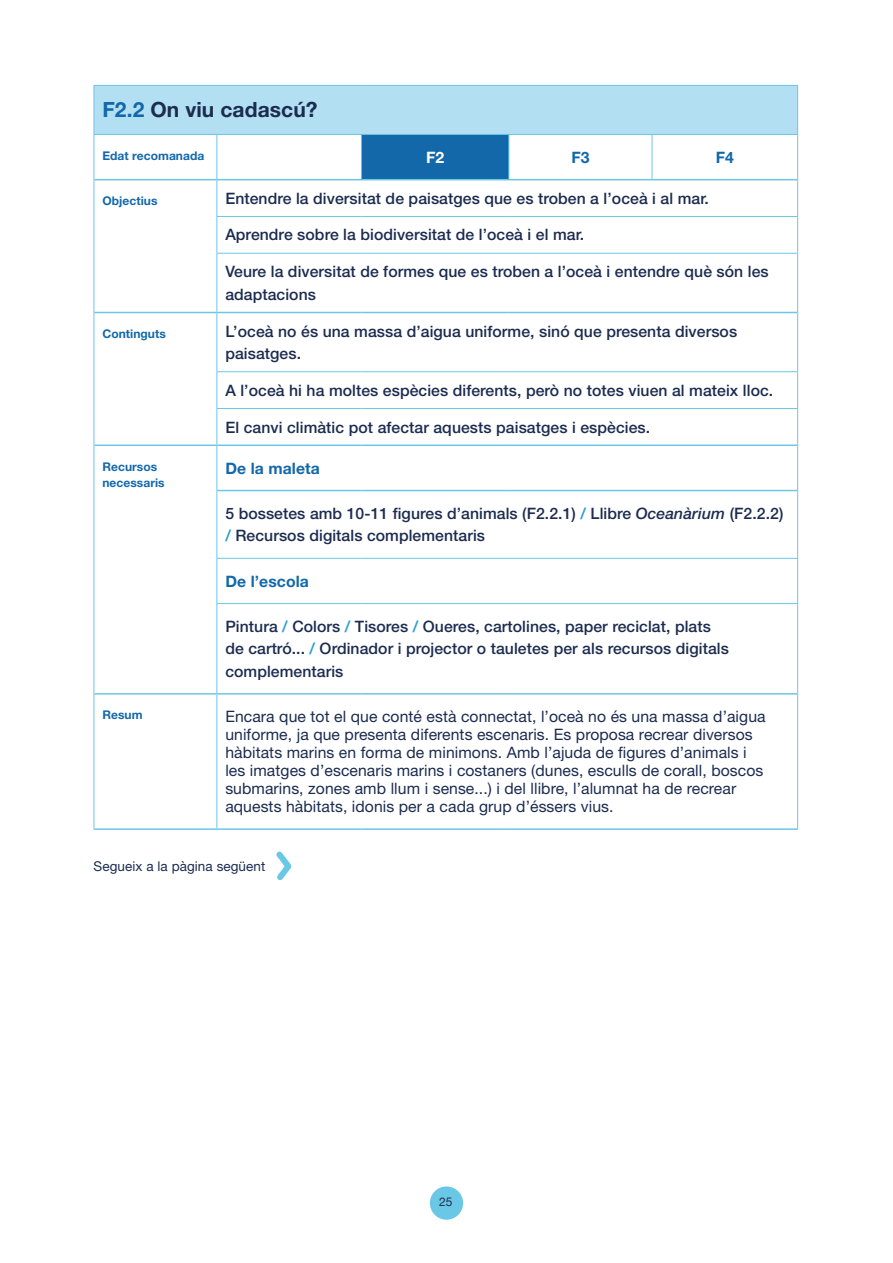
<style>
.page{position:relative;width:893px;height:1263px;background:#fff}
.page>*{position:absolute;margin:0;border:0;box-sizing:border-box;transform-origin:0 0}
.t1{font:700 21px "Helvetica Neue LT Std";letter-spacing:.005em;color:#1c2c50}
.t2{font:500 15.75px/22.5px "Helvetica Neue LT Std";letter-spacing:.005em;color:#1c2c50}
.t3{font:15.75px/18px "Helvetica Neue LT Std";letter-spacing:.005em;color:#1c2c50}
.t4{font:700 15.75px "Helvetica Neue LT Std";letter-spacing:.005em;color:#1368aa}
.t5{font:700 15.75px "Helvetica Neue LT Std";color:#fff}
.t6{font:13.5px "Helvetica Neue LT Std";letter-spacing:.005em;color:#1c2c50}
.t7{font:700 12px/16.5px "Helvetica Neue LT Std";letter-spacing:.005em;color:#1368aa}
.t8{font:12px "Helvetica Neue";color:#1c2c50}
.s1{color:#1368aa}
.s2{color:#289ed3}
.s3{font-style:italic}
</style>
<div class="page">
<div style="left:430px;top:1186px;width:33px;height:34px;background:#6bc7e6;border-radius:50%"></div>
<div style="left:94px;top:85px;width:704px;height:49px;background:#b2dff1"></div>
<div style="left:361px;top:134px;width:148px;height:46px;background:#1368aa"></div>
<hr style="left:94px;top:85px;width:123px;height:1px;background:#6bc7e6">
<hr style="left:94px;top:86px;width:1px;height:48px;background:#6bc7e6">
<hr style="left:217px;top:85px;width:144px;height:1px;background:#6bc7e6">
<hr style="left:361px;top:85px;width:148px;height:1px;background:#6bc7e6">
<hr style="left:509px;top:85px;width:143px;height:1px;background:#6bc7e6">
<hr style="left:652px;top:85px;width:146px;height:1px;background:#6bc7e6">
<hr style="left:797px;top:86px;width:1px;height:48px;background:#6bc7e6">
<hr style="left:94px;top:134px;width:123px;height:1px;background:#6bc7e6">
<hr style="left:94px;top:135px;width:1px;height:45px;background:#6bc7e6">
<hr style="left:217px;top:134px;width:144px;height:1px;background:#6bc7e6">
<hr style="left:216px;top:135px;width:1px;height:44px;background:#6bc7e6">
<hr style="left:361px;top:134px;width:148px;height:1px;background:#6bc7e6">
<hr style="left:361px;top:135px;width:1px;height:44px;background:#6bc7e6">
<hr style="left:509px;top:134px;width:143px;height:1px;background:#6bc7e6">
<hr style="left:508px;top:135px;width:1px;height:44px;background:#6bc7e6">
<hr style="left:652px;top:134px;width:146px;height:1px;background:#6bc7e6">
<hr style="left:652px;top:135px;width:1px;height:44px;background:#6bc7e6">
<hr style="left:797px;top:135px;width:1px;height:45px;background:#6bc7e6">
<hr style="left:94px;top:180px;width:1px;height:36px;background:#6bc7e6">
<hr style="left:216px;top:180px;width:1px;height:36px;background:#6bc7e6">
<hr style="left:797px;top:180px;width:1px;height:36px;background:#6bc7e6">
<hr style="left:94px;top:216px;width:1px;height:37px;background:#6bc7e6">
<hr style="left:216px;top:216px;width:145px;height:1px;background:#6bc7e6">
<hr style="left:216px;top:217px;width:1px;height:36px;background:#6bc7e6">
<hr style="left:361px;top:216px;width:148px;height:1px;background:#6bc7e6">
<hr style="left:509px;top:216px;width:143px;height:1px;background:#6bc7e6">
<hr style="left:652px;top:216px;width:146px;height:1px;background:#6bc7e6">
<hr style="left:797px;top:217px;width:1px;height:36px;background:#6bc7e6">
<hr style="left:94px;top:253px;width:1px;height:59px;background:#6bc7e6">
<hr style="left:216px;top:253px;width:145px;height:1px;background:#6bc7e6">
<hr style="left:216px;top:254px;width:1px;height:58px;background:#6bc7e6">
<hr style="left:361px;top:253px;width:148px;height:1px;background:#6bc7e6">
<hr style="left:509px;top:253px;width:143px;height:1px;background:#6bc7e6">
<hr style="left:652px;top:253px;width:146px;height:1px;background:#6bc7e6">
<hr style="left:797px;top:254px;width:1px;height:58px;background:#6bc7e6">
<hr style="left:94px;top:312px;width:1px;height:60px;background:#6bc7e6">
<hr style="left:216px;top:313px;width:1px;height:58px;background:#6bc7e6">
<hr style="left:797px;top:312px;width:1px;height:59px;background:#6bc7e6">
<hr style="left:94px;top:372px;width:1px;height:36px;background:#6bc7e6">
<hr style="left:216px;top:372px;width:1px;height:36px;background:#6bc7e6">
<hr style="left:797px;top:372px;width:1px;height:36px;background:#6bc7e6">
<hr style="left:94px;top:408px;width:1px;height:37px;background:#6bc7e6">
<hr style="left:216px;top:409px;width:1px;height:35px;background:#6bc7e6">
<hr style="left:797px;top:409px;width:1px;height:36px;background:#6bc7e6">
<hr style="left:94px;top:445px;width:1px;height:45px;background:#6bc7e6">
<hr style="left:216px;top:446px;width:1px;height:44px;background:#6bc7e6">
<hr style="left:797px;top:445px;width:1px;height:45px;background:#6bc7e6">
<hr style="left:94px;top:490px;width:1px;height:68px;background:#6bc7e6">
<hr style="left:216px;top:490px;width:1px;height:68px;background:#6bc7e6">
<hr style="left:797px;top:490px;width:1px;height:68px;background:#6bc7e6">
<hr style="left:94px;top:558px;width:1px;height:46px;background:#6bc7e6">
<hr style="left:216px;top:558px;width:145px;height:1px;background:#6bc7e6">
<hr style="left:216px;top:559px;width:1px;height:44px;background:#6bc7e6">
<hr style="left:361px;top:558px;width:148px;height:1px;background:#6bc7e6">
<hr style="left:509px;top:558px;width:143px;height:1px;background:#6bc7e6">
<hr style="left:652px;top:558px;width:146px;height:1px;background:#6bc7e6">
<hr style="left:797px;top:559px;width:1px;height:44px;background:#6bc7e6">
<hr style="left:94px;top:604px;width:1px;height:90px;background:#6bc7e6">
<hr style="left:216px;top:603px;width:145px;height:1px;background:#6bc7e6">
<hr style="left:216px;top:604px;width:1px;height:89px;background:#6bc7e6">
<hr style="left:361px;top:603px;width:148px;height:1px;background:#6bc7e6">
<hr style="left:509px;top:603px;width:143px;height:1px;background:#6bc7e6">
<hr style="left:652px;top:603px;width:146px;height:1px;background:#6bc7e6">
<hr style="left:797px;top:604px;width:1px;height:90px;background:#6bc7e6">
<hr style="left:94px;top:694px;width:1px;height:134px;background:#6bc7e6">
<hr style="left:216px;top:695px;width:1px;height:133px;background:#6bc7e6">
<hr style="left:797px;top:694px;width:1px;height:134px;background:#6bc7e6">
<hr style="left:216px;top:371px;width:145px;height:1px;background:#6bc7e6">
<hr style="left:361px;top:371px;width:148px;height:1px;background:#6bc7e6">
<hr style="left:509px;top:371px;width:143px;height:1px;background:#6bc7e6">
<hr style="left:652px;top:371px;width:146px;height:1px;background:#6bc7e6">
<hr style="left:216px;top:408px;width:145px;height:1px;background:#6bc7e6">
<hr style="left:361px;top:408px;width:148px;height:1px;background:#6bc7e6">
<hr style="left:509px;top:408px;width:143px;height:1px;background:#6bc7e6">
<hr style="left:652px;top:408px;width:146px;height:1px;background:#6bc7e6">
<hr style="left:217px;top:490px;width:144px;height:1px;background:#6bc7e6">
<hr style="left:361px;top:490px;width:148px;height:1px;background:#6bc7e6">
<hr style="left:509px;top:490px;width:143px;height:1px;background:#6bc7e6">
<hr style="left:652px;top:490px;width:145px;height:1px;background:#6bc7e6">
<hr style="left:94px;top:444px;width:123px;height:2px;background:#6bc7e6">
<hr style="left:217px;top:444px;width:144px;height:2px;background:#6bc7e6">
<hr style="left:361px;top:444px;width:148px;height:2px;background:#6bc7e6">
<hr style="left:509px;top:444px;width:143px;height:2px;background:#6bc7e6">
<hr style="left:652px;top:444px;width:145px;height:2px;background:#6bc7e6">
<hr style="left:94px;top:312px;width:123px;height:1px;background:#6bc7e6">
<hr style="left:217px;top:312px;width:144px;height:1px;background:#6bc7e6">
<hr style="left:361px;top:312px;width:148px;height:1px;background:#6bc7e6">
<hr style="left:509px;top:312px;width:143px;height:1px;background:#6bc7e6">
<hr style="left:652px;top:312px;width:145px;height:1px;background:#6bc7e6">
<hr style="left:94px;top:179px;width:123px;height:1px;background:#6bc7e6">
<hr style="left:217px;top:179px;width:144px;height:1px;background:#6bc7e6">
<hr style="left:361px;top:179px;width:148px;height:1px;background:#6bc7e6">
<hr style="left:509px;top:179px;width:143px;height:1px;background:#6bc7e6">
<hr style="left:652px;top:179px;width:145px;height:1px;background:#6bc7e6">
<hr style="left:94px;top:693px;width:123px;height:2px;background:#6bc7e6">
<hr style="left:217px;top:693px;width:144px;height:2px;background:#6bc7e6">
<hr style="left:361px;top:693px;width:148px;height:2px;background:#6bc7e6">
<hr style="left:509px;top:693px;width:143px;height:2px;background:#6bc7e6">
<hr style="left:652px;top:693px;width:145px;height:2px;background:#6bc7e6">
<hr style="left:94px;top:828px;width:123px;height:2px;background:#6bc7e6">
<hr style="left:217px;top:828px;width:144px;height:2px;background:#6bc7e6">
<hr style="left:361px;top:828px;width:148px;height:2px;background:#6bc7e6">
<hr style="left:509px;top:828px;width:143px;height:2px;background:#6bc7e6">
<hr style="left:652px;top:828px;width:146px;height:2px;background:#6bc7e6">
<svg style="left:276px;top:851px;width:16px;height:30px"></svg>
<h1 class="t1" style="left:102px;top:97px;width:217px"><span class="s1">F2.2</span> On viu cadascú?</h1>
<p class="t7" style="left:102px;top:147px;width:103px">Edat recomanada</p>
<p class="t5" style="left:426px;top:147px;width:20px">F2</p>
<p class="t4" style="left:571px;top:147px;width:20px">F3</p>
<p class="t4" style="left:716px;top:147px;width:20px">F4</p>
<p class="t7" style="left:102px;top:192px;width:57px">Objectius</p>
<p class="t2" style="left:225px;top:187px;width:485px">Entendre la diversitat de paisatges que es troben a l’oceà i al mar.</p>
<p class="t2" style="left:225px;top:223px;width:360px">Aprendre sobre la biodiversitat de l’oceà i el mar.</p>
<p class="t2" style="left:225px;top:260px;width:545px">Veure la diversitat de formes que es troben a l’oceà i entendre què són les adaptacions</p>
<p class="t7" style="left:102px;top:325px;width:65px">Continguts</p>
<p class="t2" style="left:225px;top:319px;width:513px">L’oceà no és una massa d’aigua uniforme, sinó que presenta diversos paisatges.</p>
<p class="t2" style="left:225px;top:379px;width:549px">A l’oceà hi ha moltes espècies diferents, però no totes viuen al mateix lloc.</p>
<p class="t2" style="left:225px;top:415px;width:426px">El canvi climàtic pot afectar aquests paisatges i espècies.</p>
<p class="t7" style="left:102px;top:458px;width:64px">Recursos necessaris</p>
<p class="t4" style="left:225px;top:458px;width:96px">De la maleta</p>
<p class="t2" style="left:225px;top:502px;width:559px">5 bossetes amb 10-11 figures d’animals (F2.2.1) <span class="s2">/</span> Llibre <span class="s3">Oceanàrium</span> (F2.2.2) <span class="s2">/</span> Recursos digitals complementaris</p>
<p class="t4" style="left:225px;top:571px;width:85px">De l’escola</p>
<p class="t2" style="left:225px;top:615px;width:505px">Pintura <span class="s2">/</span> Colors <span class="s2">/</span> Tisores <span class="s2">/</span> Oueres, cartolines, paper reciclat, plats de cartró... <span class="s2">/</span> Ordinador i projector o tauletes per als recursos digitals complementaris</p>
<p class="t7" style="left:102px;top:707px;width:42px">Resum</p>
<p class="t3" style="left:225px;top:707px;width:542px">Encara que tot el que conté està connectat, l’oceà no és una massa d’aigua uniforme, ja que presenta diferents escenaris. Es proposa recrear diversos hàbitats marins en forma de minimons. Amb l’ajuda de figures d’animals i les imatges d’escenaris marins i costaners (dunes, esculls de corall, boscos submarins, zones amb llum i sense...) i del llibre, l’alumnat ha de recrear aquests hàbitats, idonis per a cada grup d’éssers vius.</p>
<p class="t6" style="left:94px;top:858px;width:173px">Segueix a la pàgina següent</p>
<p class="t8" style="left:439px;top:1193px;width:15px">25</p>
</div>
